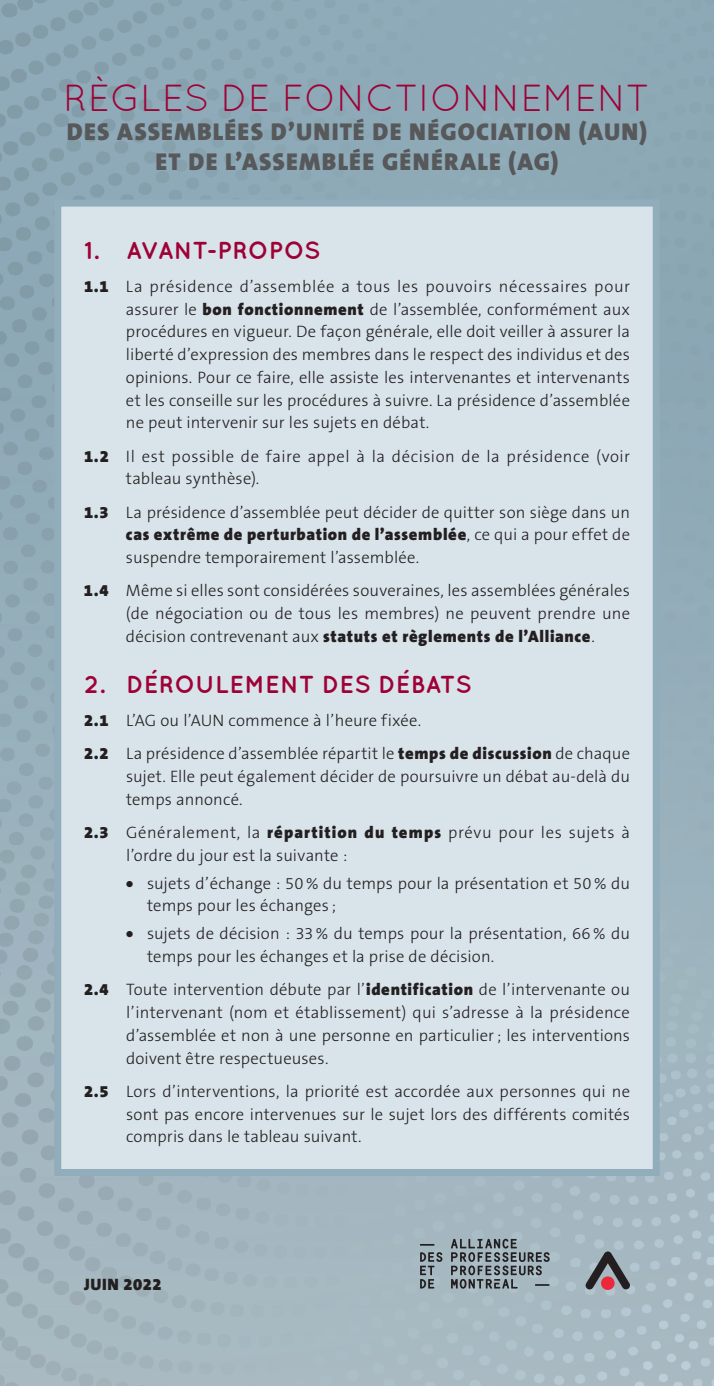
<style>
.page{position:relative;width:714px;height:1386px;background:#fff}
.page>*{position:absolute;margin:0;border:0;box-sizing:border-box;transform-origin:0 0}
.t1{font:37.62px "Quicksand";color:#9d0136}
.t2{font:900 24.5px/29.8px "The Sans B9";letter-spacing:.055em;color:#57585a;text-align:center}
.t3{font:700 24.5px "Quicksand";letter-spacing:.005em;color:#9d0136}
.t4{font:300 16.62px/22.8px "The Sans B3";letter-spacing:.01em;color:#231f20}
.t5{font:900 16.62px "The Sans B9";letter-spacing:.04em;color:#231f20}
.t6{font:300 16.62px/22.8px "The Sans B3";letter-spacing:.03em;color:#231f20}
.s1{font-family:"The Sans B9";font-weight:900}
.s2{font-family:"The Sans B3";font-weight:300}
</style>
<div class="page">
<div style="left:0;top:0;width:714px;height:1386px;background:linear-gradient(to bottom,#86a3b2,#a6b9c1)"></div>
<div style="left:51px;top:196px;width:612px;height:984px;background:#d8e3ea"></div>
<svg style="left:420px;top:1244px;width:14px;height:2px"></svg>
<svg style="left:420px;top:1252px;width:22px;height:37px"></svg>
<svg style="left:451px;top:1239px;width:99px;height:50px"></svg>
<svg style="left:585px;top:1251px;width:46px;height:39px"></svg>
<h1 class="t1" style="left:64px;top:76px;width:588px">RÈGLES DE FONCTIONNEMENT</h1>
<h2 class="t2" style="left:67px;top:118px;width:582px">DES ASSEMBLÉES D’UNITÉ DE NÉGOCIATION (AUN)<br>ET DE L’ASSEMBLÉE GÉNÉRALE (AG)</h2>
<h2 class="t3" style="left:84px;top:235px;width:238px">1. AVANT-PROPOS</h2>
<p class="t4" style="left:126px;top:276px;width:506px;text-align:justify;text-indent:-42px"><span class="s1">1.1</span> La présidence d’assemblée a tous les pouvoirs nécessaires pour assurer le <span class="s1">bon fonctionnement</span> de l’assemblée, conformément aux procédures en vigueur. De façon générale, elle doit veiller à assurer la liberté d’expression des membres dans le respect des individus et des opinions. Pour ce faire, elle assiste les intervenantes et intervenants et les conseille sur les procédures à suivre. La présidence d’assemblée ne peut intervenir sur les sujets en débat.</p>
<p class="t6" style="left:126px;top:445px;width:506px;text-indent:-42px"><span class="s1">1.2</span> Il est possible de faire appel à la décision de la présidence (voir tableau synthèse).</p>
<p class="t4" style="left:84px;top:501px;width:548px"><span class="s1">1.3</span> La présidence d’assemblée peut décider de quitter son siège dans un</p>
<p class="t5" style="left:126px;top:526px;width:506px">cas extrême de perturbation de l’assemblée<span class="s2">, ce qui a pour effet de</span></p>
<p class="t4" style="left:84px;top:541px;width:548px;line-height:33.2px;text-indent:42px">suspendre temporairement l’assemblée.<br><span class="s1">1.4</span> Même si elles sont considérées souveraines, les assemblées générales</p>
<p class="t4" style="left:126px;top:603px;width:506px">(de négociation ou de tous les membres) ne peuvent prendre une</p>
<p class="t5" style="left:126px;top:627px;width:470px"><span class="s2">décision contrevenant aux</span> statuts et règlements de l’Alliance<span class="s2">.</span></p>
<h2 class="t3" style="left:84px;top:669px;width:389px">2. DÉROULEMENT DES DÉBATS</h2>
<p class="t4" style="left:84px;top:704px;width:548px;line-height:33.2px"><span class="s1">2.1</span> L’AG ou l’AUN commence à l’heure fixée.<br><span class="s1">2.2</span> La présidence d’assemblée répartit le <span class="s1">temps de discussion</span> de chaque</p>
<p class="t4" style="left:126px;top:766px;width:506px">sujet. Elle peut également décider de poursuivre un débat au-delà du temps annoncé.</p>
<p class="t4" style="left:126px;top:822px;width:505px;text-indent:-42px"><span class="s1">2.3</span> Généralement, la <span class="s1">répartition du temps</span> prévu pour les sujets à l’ordre du jour est la suivante :</p>
<p class="t4" style="left:147px;top:872px;width:485px;text-indent:-21px"><span class="s1">•</span> sujets d’échange : 50 % du temps pour la présentation et 50 % du temps pour les échanges ;</p>
<p class="t4" style="left:147px;top:923px;width:484px;text-indent:-21px"><span class="s1">•</span> sujets de décision : 33 % du temps pour la présentation, 66 % du temps pour les échanges et la prise de décision.</p>
<p class="t4" style="left:126px;top:979px;width:505px;text-align:justify;text-indent:-42px"><span class="s1">2.4</span> Toute intervention débute par l’<span class="s1">identification</span> de l’intervenante ou l’intervenant (nom et établissement) qui s’adresse à la présidence d’assemblée et non à une personne en particulier; les interventions doivent être respectueuses.</p>
<p class="t4" style="left:126px;top:1080px;width:506px;text-align:justify;text-indent:-42px"><span class="s1">2.5</span> Lors d’interventions, la priorité est accordée aux personnes qui ne sont pas encore intervenues sur le sujet lors des différents comités compris dans le tableau suivant.</p>
<p class="t5" style="left:84px;top:1275px;width:79px">JUIN 2022</p>
</div>
